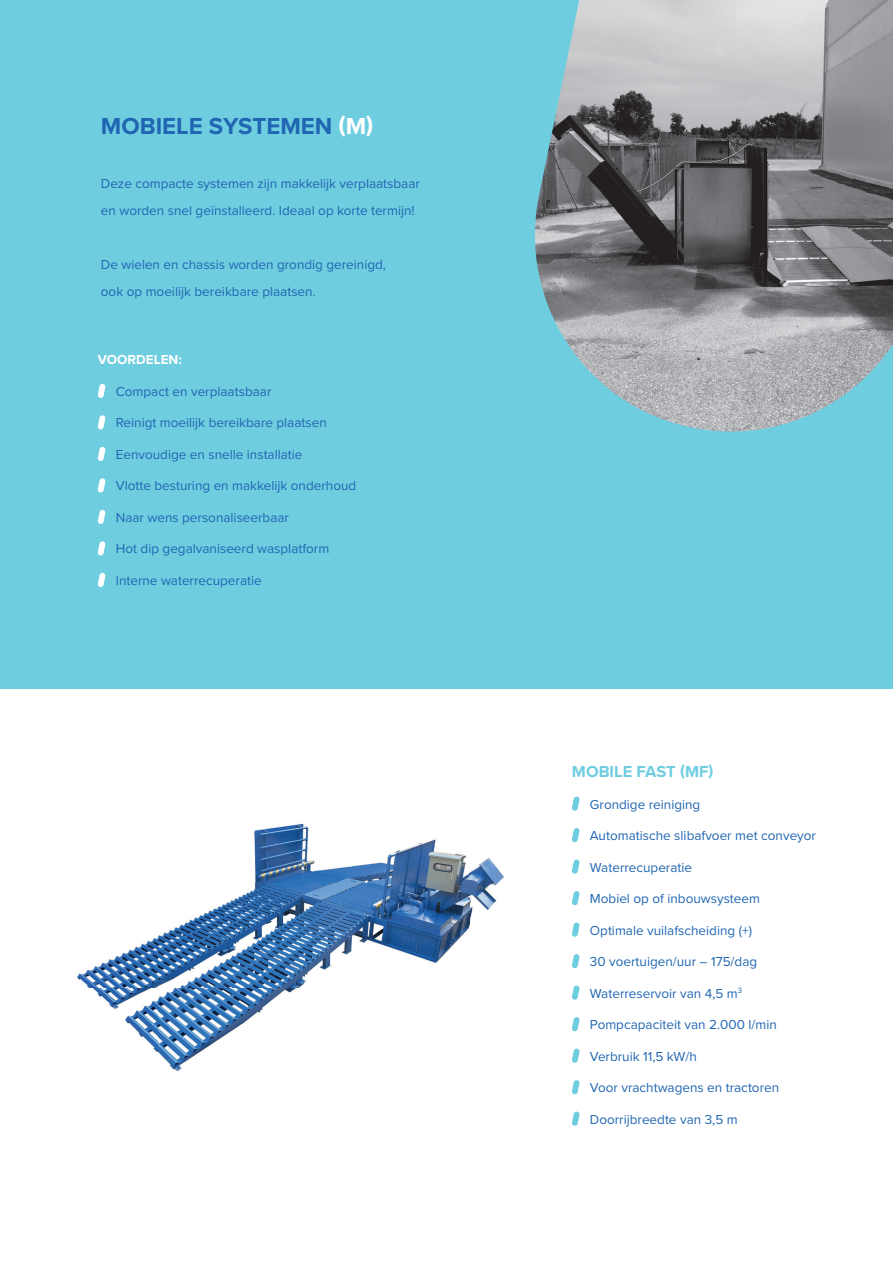
<style>
.page{position:relative;width:893px;height:1263px;background:#fff}
.page>*{position:absolute;margin:0;border:0;box-sizing:border-box;transform-origin:0 0}
.t1{font:700 24px "Proxima Nova";color:#2066b2}
.t2{font:700 16.5px "Proxima Nova";color:#6fcde0}
.t3{font:13.5px/27px "Proxima Nova";color:#2066b2}
.t4{font:700 13.5px "Proxima Nova";color:#fff}
.s1{color:#fff}
</style>
<div class="page">
<div style="left:0;top:0;width:893px;height:689px;background:#6fcde0"></div>
<img style="left:535px;top:0;width:358px;height:432px">
<svg style="left:98px;top:384px;width:8px;height:14px"></svg>
<svg style="left:98px;top:415px;width:8px;height:15px"></svg>
<svg style="left:98px;top:447px;width:8px;height:14px"></svg>
<svg style="left:98px;top:478px;width:8px;height:15px"></svg>
<svg style="left:98px;top:510px;width:8px;height:14px"></svg>
<svg style="left:98px;top:541px;width:8px;height:15px"></svg>
<svg style="left:98px;top:573px;width:8px;height:14px"></svg>
<svg style="left:572px;top:796px;width:8px;height:15px"></svg>
<svg style="left:572px;top:828px;width:8px;height:14px"></svg>
<svg style="left:572px;top:859px;width:8px;height:15px"></svg>
<svg style="left:572px;top:891px;width:8px;height:14px"></svg>
<svg style="left:572px;top:922px;width:8px;height:15px"></svg>
<svg style="left:572px;top:954px;width:8px;height:14px"></svg>
<svg style="left:572px;top:985px;width:8px;height:15px"></svg>
<svg style="left:572px;top:1017px;width:8px;height:14px"></svg>
<svg style="left:572px;top:1048px;width:8px;height:15px"></svg>
<svg style="left:572px;top:1080px;width:8px;height:14px"></svg>
<svg style="left:572px;top:1111px;width:8px;height:15px"></svg>
<img style="left:77px;top:823px;width:427px;height:249px">
<h1 class="t1" style="left:101px;top:108px;width:274px">MOBIELE SYSTEMEN <span class="s1">(M)</span></h1>
<p class="t3" style="left:101px;top:169px;width:321px">Deze compacte systemen zijn makkelijk verplaatsbaar en worden snel geïnstalleerd. Ideaal op korte termijn!</p>
<p class="t3" style="left:101px;top:250px;width:287px">De wielen en chassis worden grondig gereinigd, ook op moeilijk bereikbare plaatsen.</p>
<p class="t4" style="left:98px;top:350px;width:86px">VOORDELEN:</p>
<p class="t3" style="left:116px;top:377px;width:157px">Compact en verplaatsbaar</p>
<p class="t3" style="left:116px;top:409px;width:213px">Reinigt moeilijk bereikbare plaatsen</p>
<p class="t3" style="left:116px;top:440px;width:188px">Eenvoudige en snelle installatie</p>
<p class="t3" style="left:116px;top:472px;width:242px">Vlotte besturing en makkelijk onderhoud</p>
<p class="t3" style="left:116px;top:503px;width:175px">Naar wens personaliseerbaar</p>
<p class="t3" style="left:116px;top:535px;width:215px">Hot dip gegalvaniseerd wasplatform</p>
<p class="t3" style="left:116px;top:566px;width:147px">Interne waterrecuperatie</p>
<p class="t2" style="left:572px;top:759px;width:143px">MOBILE FAST (MF)</p>
<p class="t3" style="left:590px;top:790px;width:112px">Grondige reiniging</p>
<p class="t3" style="left:590px;top:821px;width:228px">Automatische slibafvoer met conveyor</p>
<p class="t3" style="left:590px;top:853px;width:104px">Waterrecuperatie</p>
<p class="t3" style="left:590px;top:884px;width:172px">Mobiel op of inbouwsysteem</p>
<p class="t3" style="left:590px;top:916px;width:164px">Optimale vuilafscheiding (+)</p>
<p class="t3" style="left:590px;top:947px;width:169px">30 voertuigen/uur – 175/dag</p>
<p class="t3" style="left:590px;top:979px;width:154px">Waterreservoir van 4,5 m<sup>3</sup></p>
<p class="t3" style="left:590px;top:1010px;width:188px">Pompcapaciteit van 2.000 l/min</p>
<p class="t3" style="left:590px;top:1042px;width:108px">Verbruik 11,5 kW/h</p>
<p class="t3" style="left:590px;top:1073px;width:191px">Voor vrachtwagens en tractoren</p>
<p class="t3" style="left:590px;top:1105px;width:149px">Doorrijbreedte van 3,5 m</p>
</div>
